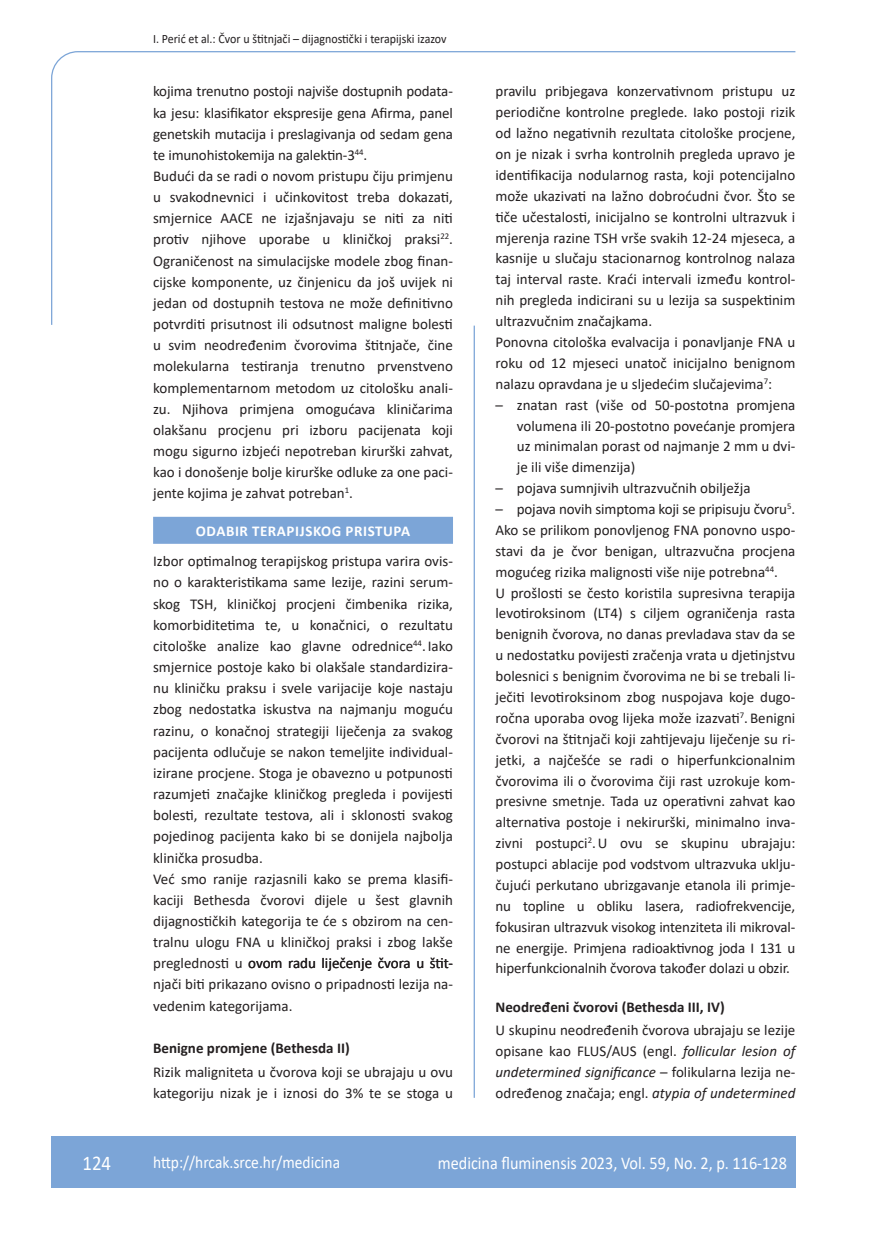
<style>
.page{position:relative;width:872px;height:1234px;background:#fff}
.page>*{position:absolute;margin:0;border:0;box-sizing:border-box;transform-origin:0 0}
.t1{font:21px "Calibri";color:#fff;scale:.9 1}
.t2{font:18px "Calibri";color:#fff;scale:.9 1}
.t3{font:17.25px "Calibri";color:#fff;scale:.9 1}
.osnovni_tekst{font:15px/20.9px "Calibri";color:#231f20;text-align:justify}
.podnaslov{font:700 15px "Calibri";color:#231f20}
.naslov_ruler{font:700 15px "Calibri";letter-spacing:.04em;color:#fff}
.glava{font:12.75px "Calibri";color:#231f20;scale:.94 1}
.s1{font-style:italic}
</style>
<div class="page">
<svg style="left:51px;top:51px;width:745px;height:274px"></svg>
<hr style="left:473px;top:325px;width:2px;height:772px;background:#7ca5d7">
<div style="left:51px;top:1135px;width:744px;height:51px;background:#7ca5d7"></div>
<div style="left:153px;top:516px;width:300px;height:27px;background:#7ca5d7"></div>
<p class="glava" style="left:153px;top:29px;width:314px">I. Perić et al.: Čvor u štitnjači – dijagnostički i terapijski izazov</p>
<p class="osnovni_tekst" style="left:153px;top:80px;width:301px">kojima trenutno postoji najviše dostupnih podata&shy;ka jesu: klasifikator ekspresije gena Afirma, panel genetskih mutacija i preslagivanja od sedam gena te imunohistokemija na galektin-3<sup>44</sup>.</p>
<p class="osnovni_tekst" style="left:153px;top:165px;width:301px">Budući da se radi o novom pristupu čiju primjenu u svakodnevnici i učinkovitost treba dokazati, smjernice AACE ne izjašnjavaju se niti za niti protiv njihove uporabe u kliničkoj praksi<sup>22</sup>.<br>Ograničenost na simulacijske modele zbog finan&shy;cijske komponente, uz činjenicu da još uvijek ni jedan od dostupnih testova ne može definitivno potvrditi prisutnost ili odsutnost maligne bolesti u svim neodređenim čvorovima štitnjače, čine molekularna testiranja trenutno prvenstveno komplementarnom metodom uz citološku anali&shy;zu. Njihova primjena omogućava kliničarima olakšanu procjenu pri izboru pacijenata koji mogu sigurno izbjeći nepotreban kirurški zahvat, kao i donošenje bolje kirurške odluke za one paci&shy;jente kojima je zahvat potreban<sup>1</sup>.</p>
<p class="naslov_ruler" style="left:196px;top:520px;width:216px">ODABIR TERAPIJSKOG PRISTUPA</p>
<p class="osnovni_tekst" style="left:153px;top:550px;width:301px">Izbor optimalnog terapijskog pristupa varira ovis&shy;no o karakteristikama same lezije, razini serum&shy;skog TSH, kliničkoj procjeni čimbenika rizika, komorbiditetima te, u konačnici, o rezultatu citološke analize kao glavne odrednice<sup>44</sup>. Iako smjernice postoje kako bi olakšale standardizira&shy;nu kliničku praksu i svele varijacije koje nastaju zbog nedostatka iskustva na najmanju moguću razinu, o konačnoj strategiji liječenja za svakog pacijenta odlučuje se nakon temeljite individual&shy;izirane procjene. Stoga je obavezno u potpunosti razumjeti značajke kliničkog pregleda i povijesti bolesti, rezultate testova, ali i sklonosti svakog pojedinog pacijenta kako bi se donijela najbolja klinička prosudba.</p>
<p class="osnovni_tekst" style="left:153px;top:867px;width:301px">Već smo ranije razjasnili kako se prema klasifi&shy;kaciji Bethesda čvorovi dijele u šest glavnih dijagnostičkih kategorija te će s obzirom na cen&shy;tralnu ulogu FNA u kliničkoj praksi i zbog lakše preglednosti u ovom radu liječenje čvora u štit&shy;njači biti prikazano ovisno o pripadnosti lezija na&shy;vedenim kategorijama.</p>
<p class="podnaslov" style="left:153px;top:1037px;width:198px">Benigne promjene (Bethesda II)</p>
<p class="osnovni_tekst" style="left:153px;top:1060px;width:301px">Rizik maligniteta u čvorova koji se ubrajaju u ovu kategoriju nizak je i iznosi do 3% te se stoga u</p>
<p class="osnovni_tekst" style="left:495px;top:81px;width:301px">pravilu pribjegava konzervativnom pristupu uz periodične kontrolne preglede. Iako postoji rizik od lažno negativnih rezultata citološke procjene, on je nizak i svrha kontrolnih pregleda upravo je identifikacija nodularnog rasta, koji potencijalno može ukazivati na lažno dobroćudni čvor. Što se tiče učestalosti, inicijalno se kontrolni ultrazvuk i mjerenja razine TSH vrše svakih 12-24 mjeseca, a kasnije u slučaju stacionarnog kontrolnog nalaza taj interval raste. Kraći intervali između kontrol&shy;nih pregleda indicirani su u lezija sa suspektinim ultrazvučnim značajkama.</p>
<p class="osnovni_tekst" style="left:495px;top:331px;width:301px">Ponovna citološka evalvacija i ponavljanje FNA u roku od 12 mjeseci unatoč inicijalno benignom nalazu opravdana je u sljedećim slučajevima<sup>7</sup>:</p>
<p class="osnovni_tekst" style="left:517px;top:394px;width:280px;text-indent:-21px">– znatan rast (više od 50-postotna promjena volumena ili 20-postotno povećanje promjera uz minimalan porast od najmanje 2 mm u dvi&shy;je ili više dimenzija)</p>
<p class="osnovni_tekst" style="left:495px;top:477px;width:256px">– pojava sumnjivih ultrazvučnih obilježja</p>
<p class="osnovni_tekst" style="left:495px;top:498px;width:301px">– pojava novih simptoma koji se pripisuju čvoru<sup>5</sup>.</p>
<p class="osnovni_tekst" style="left:495px;top:519px;width:301px">Ako se prilikom ponovljenog FNA ponovno uspo&shy;stavi da je čvor benigan, ultrazvučna procjena mogućeg rizika malignosti više nije potrebna<sup>44</sup>.</p>
<p class="osnovni_tekst" style="left:495px;top:581px;width:301px">U prošlosti se često koristila supresivna terapija levotiroksinom (LT4) s ciljem ograničenja rasta benignih čvorova, no danas prevladava stav da se u nedostatku povijesti zračenja vrata u djetinjstvu bolesnici s benignim čvorovima ne bi se trebali li&shy;ječiti levotiroksinom zbog nuspojava koje dugo&shy;ročna uporaba ovog lijeka može izazvati<sup>7</sup>.Benigni čvorovi na štitnjači koji zahtijevaju liječenje su ri&shy;jetki, a najčešće se radi o hiperfunkcionalnim čvorovima ili o čvorovima čiji rast uzrokuje kom&shy;presivne smetnje. Tada uz operativni zahvat kao alternativa postoje i nekirurški, minimalno inva&shy;zivni postupci<sup>2</sup>.U ovu se skupinu ubrajaju: postupci ablacije pod vodstvom ultrazvuka uklju&shy;čujući perkutano ubrizgavanje etanola ili primje&shy;nu topline u obliku lasera, radiofrekvencije, fokusiran ultrazvuk visokog intenziteta ili mikroval&shy;ne energije. Primjena radioaktivnog joda I 131 u hiperfunkcionalnih čvorova također dolazi u obzir.</p>
<p class="podnaslov" style="left:495px;top:995px;width:231px">Neodređeni čvorovi (Bethesda III, IV)</p>
<p class="osnovni_tekst" style="left:495px;top:1019px;width:301px">U skupinu neodređenih čvorova ubrajaju se lezije opisane kao FLUS/AUS (engl. <span class="s1">follicular lesion of undetermined significance</span> – folikularna lezija ne&shy;određenog značaja; engl. <span class="s1">atypia of undetermined</span></p>
<p class="t1" style="left:82px;top:1147px;width:33px">124</p>
<p class="t3" style="left:153px;top:1149px;width:209px">http://hrcak.srce.hr/medicina</p>
<p class="t2" style="left:438px;top:1149px;width:389px">medicina fluminensis 2023, Vol. 59, No. 2, p. 116-128</p>
</div>
